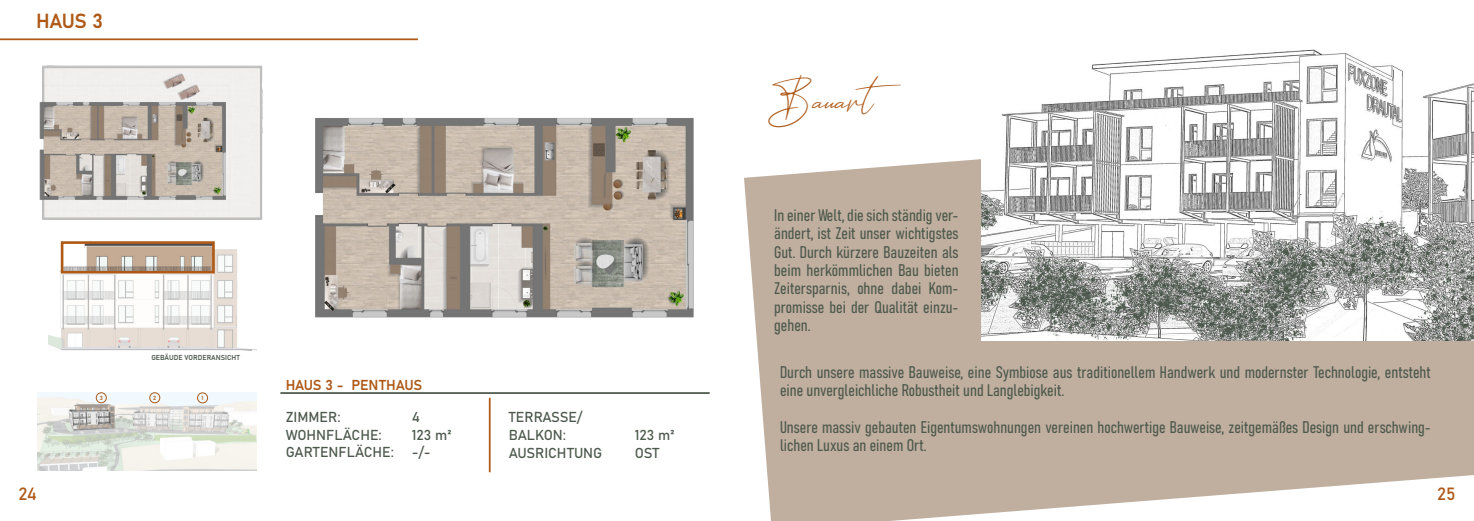
<style>
.page{position:relative;width:1474px;height:521px;background:#fff}
.page>*{position:absolute;margin:0;border:0;box-sizing:border-box;transform-origin:0 0}
.t1{font:35px "Hathem Bosteem FREE";color:#ae5917}
.t2{font:20.12px "Bahnschrift";color:#ae5917}
.t3{font:17.5px "Bahnschrift";color:#ae5917}
.t4{font:16.62px/18.4px "Bahnschrift";color:#4d594d}
.t5{font:14.26px/17.6px "Bahnschrift";color:#4d594d}
.t6{font:14.26px "Bahnschrift";letter-spacing:-.01em;color:#ae5917}
.t7{font:7.09px "Bahnschrift";letter-spacing:-.01em;color:#4d594d}
.t8{font:5.95px "Bahnschrift";color:#ae5917}
</style>
<div class="page">
<hr style="left:0;top:38px;width:418px;height:2px;background:#ae5917">
<img style="left:49px;top:241px;width:207px;height:110px">
<img style="left:65px;top:245px;width:146px;height:24px">
<div style="left:61px;top:241px;width:154px;height:32px;border:3px solid #ae5917"></div>
<hr style="left:489px;top:398px;width:1px;height:74px;background:#ae5917">
<hr style="left:280px;top:392px;width:429px;height:2px;background:#4d594d">
<img style="left:37px;top:392px;width:220px;height:79px">
<div style="left:197px;top:393px;width:11px;height:10px;border:1px solid #ae5917;border-radius:50%"></div>
<div style="left:149px;top:392px;width:11px;height:11px;border:1px solid #ae5917;border-radius:50%"></div>
<div style="left:96px;top:392px;width:11px;height:11px;border:1px solid #ae5917;border-radius:50%"></div>
<img style="left:39px;top:65px;width:224px;height:155px">
<img style="left:315px;top:118px;width:379px;height:200px">
<svg style="left:744px;top:159px;width:729px;height:362px;background:#c7b8aa"></svg>
<img style="left:981px;top:49px;width:492px;height:291px">
<p class="t2" style="left:36px;top:11px;width:68px">HAUS 3</p>
<p class="t3" style="left:18px;top:485px;width:20px">24</p>
<p class="t7" style="left:151px;top:354px;width:90px">GEBÄUDE VORDERANSICHT</p>
<p class="t8" style="left:100px;top:395px;width:5px">3</p>
<p class="t8" style="left:153px;top:394px;width:5px">2</p>
<p class="t8" style="left:201px;top:395px;width:3px">1</p>
<p class="t6" style="left:286px;top:378px;width:138px">HAUS 3 - PENTHAUS</p>
<p class="t5" style="left:286px;top:409px;width:56px">ZIMMER:</p>
<p class="t5" style="left:412px;top:409px;width:10px">4</p>
<p class="t5" style="left:286px;top:426px;width:98px">WOHNFLÄCHE:</p>
<p class="t5" style="left:286px;top:426px;width:167px;text-indent:126px">123 m²<br>GARTENFLÄCHE: -/-</p>
<p class="t5" style="left:508px;top:409px;width:75px">TERRASSE/<br>BALKON:</p>
<p class="t5" style="left:634px;top:426px;width:41px">123 m²</p>
<p class="t5" style="left:508px;top:444px;width:95px">AUSRICHTUNG</p>
<p class="t5" style="left:634px;top:444px;width:26px">OST</p>
<h1 class="t1" style="left:768px;top:77px;width:141px">Bauart</h1>
<p class="t4" style="left:774px;top:206px;width:186px;text-align:justify">In einer Welt, die sich ständig ver&shy;ändert, ist Zeit unser wichtigstes Gut. Durch kürzere Bauzeiten als beim herkömmlichen Bau bieten Zeitersparnis, ohne dabei Kom&shy;promisse bei der Qualität einzu&shy;gehen.</p>
<p class="t4" style="left:780px;top:363px;width:652px">Durch unsere massive Bauweise, eine Symbiose aus traditionellem Handwerk und modernster Technologie, entsteht eine unvergleichliche Robustheit und Langlebigkeit.</p>
<p class="t4" style="left:780px;top:418px;width:652px">Unsere massiv gebauten Eigentumswohnungen vereinen hochwertige Bauweise, zeitgemäßes Design und erschwing&shy;lichen Luxus an einem Ort.</p>
<p class="t3" style="left:1436px;top:485px;width:20px">25</p>
</div>
